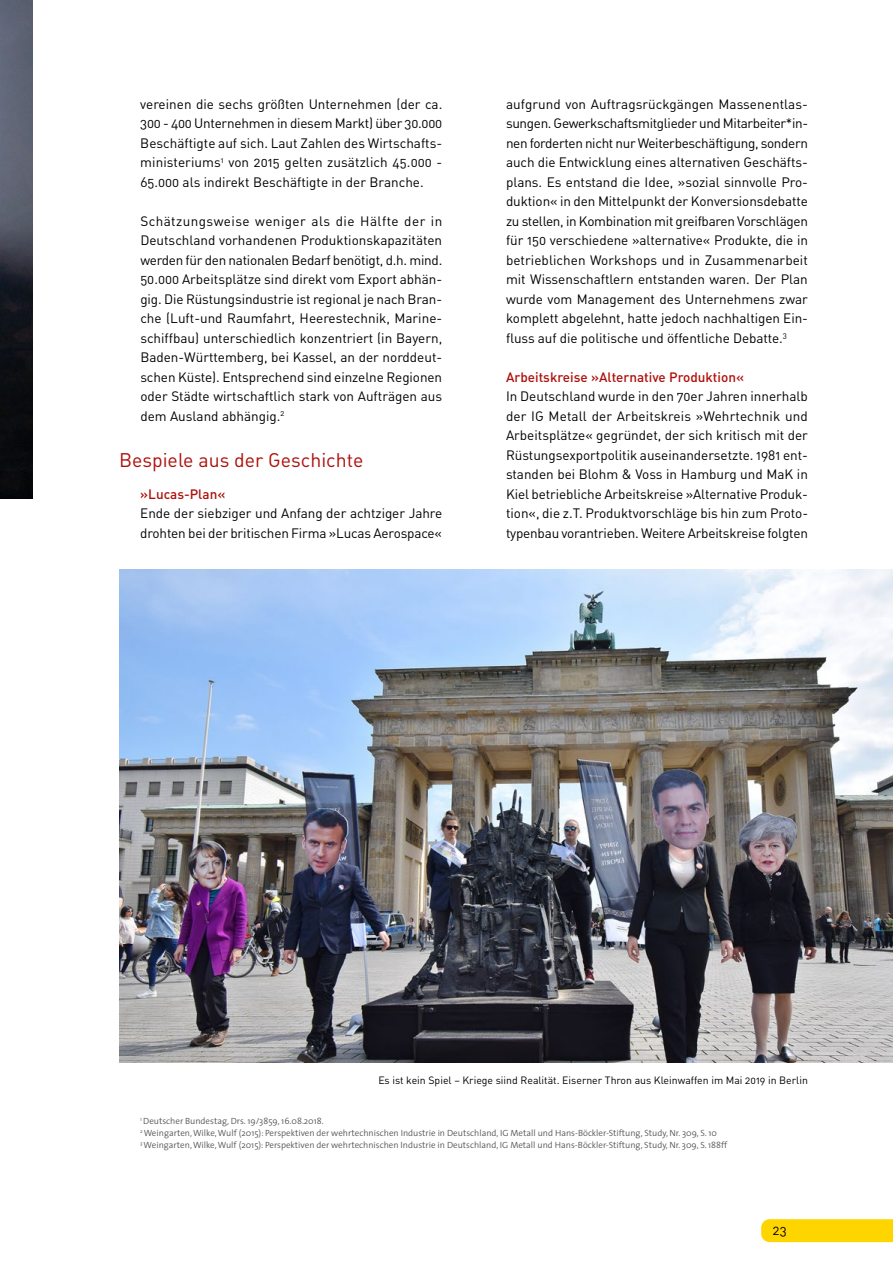
<style>
.page{position:relative;width:893px;height:1263px;background:#fff}
.page>*{position:absolute;margin:0;border:0;box-sizing:border-box;transform-origin:0 0}
.t1{font:19.5px "DIN Regular Alternate";color:#ae0f0a}
.t2{font:13.5px/19.5px "DIN Regular Alternate";letter-spacing:-.005em;color:#000;text-align:justify}
.t3{font:13.5px "DIN Medium Alternate";color:#ae0f0a}
.t4{font:10.5px "DIN Regular Alternate";color:#000}
.t5{font:300 9px/12px "The Sans";color:#575756}
</style>
<div class="page">
<div style="left:761px;top:1219px;width:132px;height:23px;background:#ffd500"></div>
<img style="left:0;top:0;width:33px;height:499px">
<img style="left:119px;top:570px;width:774px;height:493px">
<p class="t2" style="left:140px;top:94px;width:304px">vereinen die sechs größten Unternehmen (der ca.<br>300 - 400 Unternehmen in diesem Markt) über 30.000<br>Beschäftigte auf sich. Laut Zahlen des Wirtschafts&shy;ministeriums<sup>1</sup> von 2015 gelten zusätzlich 45.000 - 65.000 als indirekt Beschäftigte in der Branche.</p>
<p class="t2" style="left:140px;top:211px;width:304px">Schätzungsweise weniger als die Hälfte der in Deutschland vorhandenen Produktionskapazitäten werden für den nationalen Bedarf benötigt, d.h. mind.<br>50.000 Arbeitsplätze sind direkt vom Export abhän&shy;gig. Die Rüstungsindustrie ist regional je nach Bran&shy;che (Luft-und Raumfahrt, Heerestechnik, Marine&shy;schiffbau) unterschiedlich konzentriert (in Bayern, Baden-Württemberg, bei Kassel, an der norddeut&shy;schen Küste). Entsprechend sind einzelne Regionen oder Städte wirtschaftlich stark von Aufträgen aus dem Ausland abhängig.<sup>2</sup></p>
<h1 class="t1" style="left:119px;top:448px;width:246px">Bespiele aus der Geschichte</h1>
<p class="t3" style="left:140px;top:485px;width:86px">»Lucas-Plan«</p>
<p class="t2" style="left:140px;top:503px;width:303px">Ende der siebziger und Anfang der achtziger Jahre drohten bei der britischen Firma »Lucas Aerospace«</p>
<p class="t2" style="left:506px;top:94px;width:304px">aufgrund von Auftragsrückgängen Massenentlas&shy;sungen. Gewerkschaftsmitglieder und Mitarbeiter*in&shy;nen forderten nicht nur Weiterbeschäftigung, sondern auch die Entwicklung eines alternativen Geschäfts&shy;plans. Es entstand die Idee, »sozial sinnvolle Pro&shy;duktion« in den Mittelpunkt der Konversionsdebatte zu stellen, in Kombination mit greifbaren Vorschlägen für 150 verschiedene »alternative« Produkte, die in betrieblichen Workshops und in Zusammenarbeit mit Wissenschaftlern entstanden waren. Der Plan wurde vom Management des Unternehmens zwar komplett abgelehnt, hatte jedoch nachhaltigen Ein&shy;fluss auf die politische und öffentliche Debatte.<sup>3</sup></p>
<p class="t3" style="left:506px;top:368px;width:239px">Arbeitskreise »Alternative Produktion«</p>
<p class="t2" style="left:506px;top:386px;width:304px">In Deutschland wurde in den 70er Jahren innerhalb der IG Metall der Arbeitskreis »Wehrtechnik und Arbeitsplätze« gegründet, der sich kritisch mit der Rüstungsexportpolitik auseinandersetzte. 1981 ent&shy;standen bei Blohm &amp; Voss in Hamburg und MaK in Kiel betriebliche Arbeitskreise »Alternative Produk&shy;tion«, die z.T. Produktvorschläge bis hin zum Proto&shy;typenbau vorantrieben. Weitere Arbeitskreise folgten</p>
<p class="t4" style="left:378px;top:1073px;width:431px">Es ist kein Spiel – Kriege siind Realität. Eiserner Thron aus Kleinwaffen im Mai 2019 in Berlin</p>
<p class="t5" style="left:140px;top:1115px;width:588px"><sup>1</sup> Deutscher Bundestag, Drs. 19/3859, 16.08.2018.<br><sup>2</sup> Weingarten, Wilke, Wulf (2015): Perspektiven der wehrtechnischen Industrie in Deutschland, IG Metall und Hans-Böckler-Stiftung, Study, Nr. 309, S. 10<br><sup>3</sup> Weingarten, Wilke, Wulf (2015): Perspektiven der wehrtechnischen Industrie in Deutschland, IG Metall und Hans-Böckler-Stiftung, Study, Nr. 309, S. 188ff</p>
<p class="t2" style="left:773px;top:1220px;width:15px">23</p>
</div>
